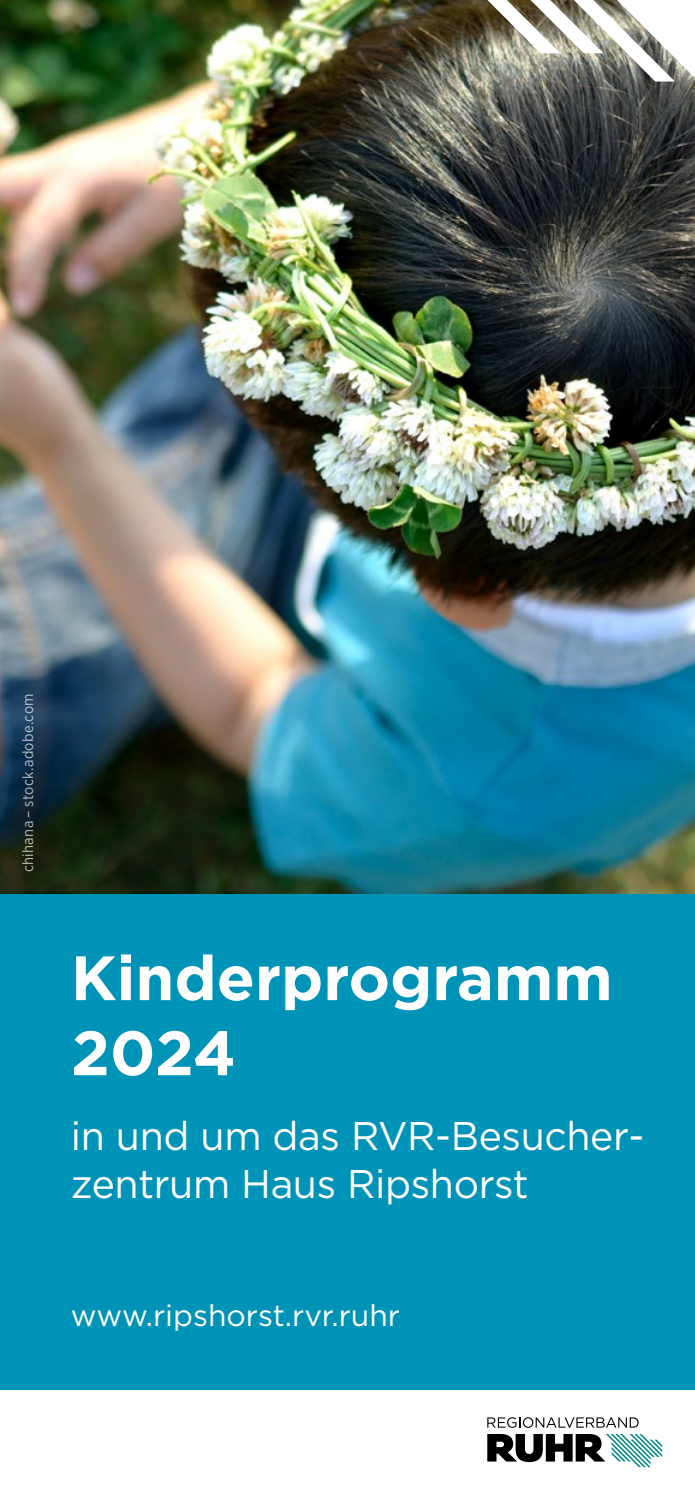
<style>
.page{position:relative;width:695px;height:1489px;background:#fff}
.page>*{position:absolute;margin:0;border:0;box-sizing:border-box;transform-origin:0 0}
.t1{font:700 62.5px/75px "Gotham";color:#fff}
.t2{font:40px/48px "Gotham";letter-spacing:-.01em;color:#fff}
.t3{font:30px "Gotham";color:#fff}
.t4{font:15px "Gotham Narrow";letter-spacing:.02em;color:#fff}
</style>
<div class="page">
<div style="left:0;top:0;width:694px;height:1389px;background:#0093b8"></div>
<img style="left:0;top:0;width:694px;height:893px">
<svg style="left:487px;top:1434px;width:175px;height:32px"></svg>
<svg style="left:487px;top:1417px;width:151px;height:10px"></svg>
<svg style="left:466px;top:0;width:228px;height:99px;background:#a1a096"></svg>
<p class="t4" style="left:19px;top:872px;width:180px;rotate:-90deg">chihana – stock.adobe.com</p>
<h1 class="t1" style="left:71px;top:940px;width:543px">Kinderprogramm<br>2024</h1>
<p class="t2" style="left:71px;top:1111px;width:575px">in und um das RVR-Besucher&shy;zentrum Haus Ripshorst</p>
<p class="t3" style="left:71px;top:1295px;width:330px">www.ripshorst.rvr.ruhr</p>
</div>
